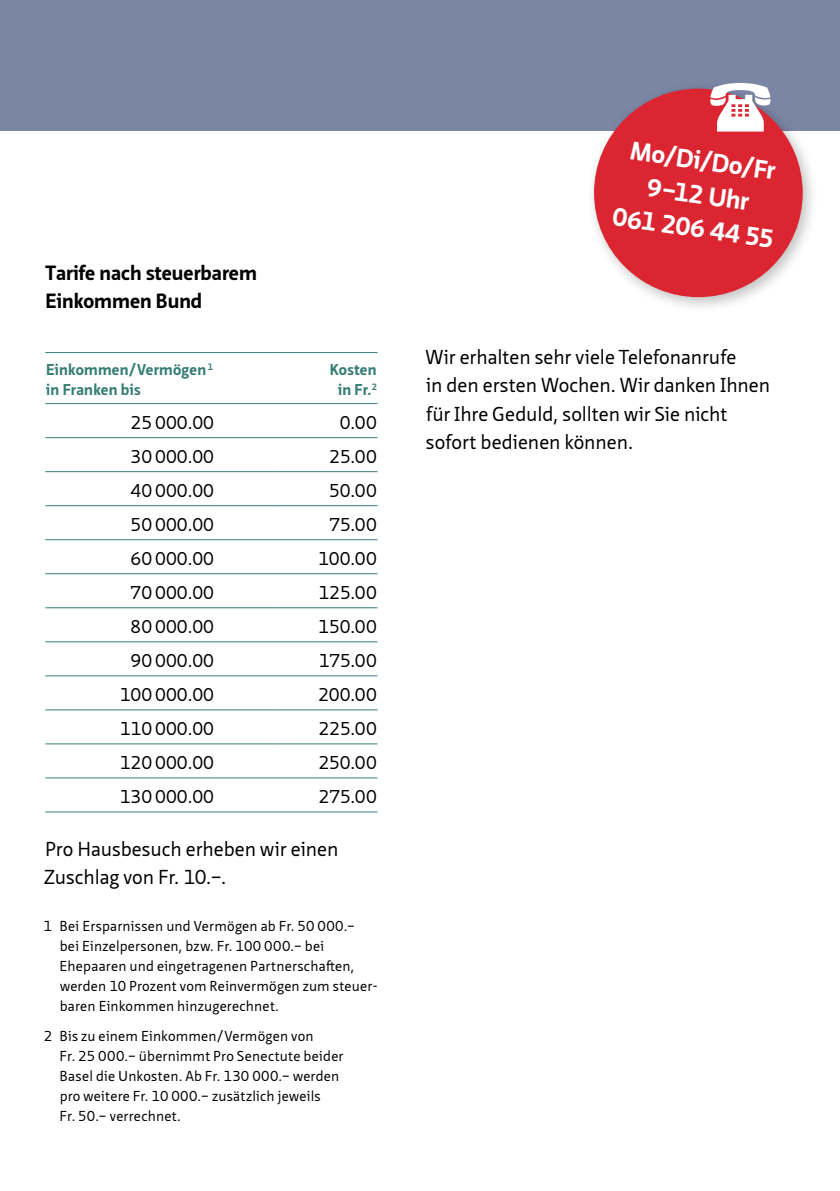
<style>
.page{position:relative;width:840px;height:1191px;background:#fff}
.page>*{position:absolute;margin:0;border:0;box-sizing:border-box;transform-origin:0 0}
.t1{font:700 25px/34px "Neue Sans Pro";color:#fff;text-align:center}
.t2{font:700 20px/28px "Neue Sans Pro";color:#000}
.t3{font:19.6px/28px "Neue Sans Pro";letter-spacing:-.005em;color:#000}
.t4{font:18px "Neue Sans Pro";color:#000}
.t5{font:700 15.2px/19.2px "Neue Sans Pro";letter-spacing:.015em;color:#367e75}
.t6{font:14px/20px "Neue Sans Pro";letter-spacing:.015em;color:#000}
</style>
<div class="page">
<div style="left:0;top:0;width:839px;height:130px;background:#7b86a5"></div>
<div style="left:586px;top:80px;width:232px;height:234px;background:#000;opacity:.25"></div>
<div style="left:593px;top:89px;width:209px;height:208px;background:#db2531;border-radius:50%"></div>
<svg style="left:710px;top:83px;width:60px;height:49px"></svg>
<hr style="left:45px;top:352px;width:233px;height:1px;background:#367e75">
<hr style="left:278px;top:352px;width:99px;height:1px;background:#367e75">
<hr style="left:45px;top:403px;width:233px;height:1px;background:#367e75">
<hr style="left:278px;top:403px;width:99px;height:1px;background:#367e75">
<hr style="left:45px;top:437px;width:233px;height:1px;background:#367e75">
<hr style="left:278px;top:437px;width:99px;height:1px;background:#367e75">
<hr style="left:45px;top:471px;width:233px;height:1px;background:#367e75">
<hr style="left:278px;top:471px;width:99px;height:1px;background:#367e75">
<hr style="left:45px;top:505px;width:233px;height:1px;background:#367e75">
<hr style="left:278px;top:505px;width:99px;height:1px;background:#367e75">
<hr style="left:45px;top:539px;width:233px;height:1px;background:#367e75">
<hr style="left:278px;top:539px;width:99px;height:1px;background:#367e75">
<hr style="left:45px;top:573px;width:233px;height:1px;background:#367e75">
<hr style="left:278px;top:573px;width:99px;height:1px;background:#367e75">
<hr style="left:45px;top:607px;width:233px;height:1px;background:#367e75">
<hr style="left:278px;top:607px;width:99px;height:1px;background:#367e75">
<hr style="left:45px;top:641px;width:233px;height:1px;background:#367e75">
<hr style="left:278px;top:641px;width:99px;height:1px;background:#367e75">
<hr style="left:45px;top:675px;width:233px;height:1px;background:#367e75">
<hr style="left:278px;top:675px;width:99px;height:1px;background:#367e75">
<hr style="left:45px;top:709px;width:233px;height:1px;background:#367e75">
<hr style="left:278px;top:709px;width:99px;height:1px;background:#367e75">
<hr style="left:45px;top:743px;width:233px;height:1px;background:#367e75">
<hr style="left:278px;top:743px;width:99px;height:1px;background:#367e75">
<hr style="left:45px;top:777px;width:233px;height:1px;background:#367e75">
<hr style="left:278px;top:777px;width:99px;height:1px;background:#367e75">
<hr style="left:45px;top:811px;width:233px;height:1px;background:#367e75">
<hr style="left:278px;top:811px;width:99px;height:1px;background:#367e75">
<h2 class="t2" style="left:45px;top:259px;width:213px">Tarife nach steuerbarem<br>Einkommen Bund</h2>
<p class="t5" style="left:46px;top:360px;width:168px">Einkommen/Vermögen <sup>1 </sup>in Franken bis</p>
<p class="t5" style="left:329px;top:360px;width:49px;text-align:center">Kosten in Fr.<sup>2</sup></p>
<p class="t4" style="left:130px;top:410px;width:85px">25 000.00</p>
<p class="t4" style="left:340px;top:410px;width:38px">0.00</p>
<p class="t4" style="left:130px;top:444px;width:85px">30 000.00</p>
<p class="t4" style="left:329px;top:444px;width:49px">25.00</p>
<p class="t4" style="left:130px;top:478px;width:85px">40 000.00</p>
<p class="t4" style="left:329px;top:478px;width:49px">50.00</p>
<p class="t4" style="left:130px;top:512px;width:85px">50 000.00</p>
<p class="t4" style="left:329px;top:512px;width:49px">75.00</p>
<p class="t4" style="left:130px;top:546px;width:85px">60 000.00</p>
<p class="t4" style="left:318px;top:546px;width:60px">100.00</p>
<p class="t4" style="left:130px;top:580px;width:85px">70 000.00</p>
<p class="t4" style="left:318px;top:580px;width:60px">125.00</p>
<p class="t4" style="left:130px;top:614px;width:85px">80 000.00</p>
<p class="t4" style="left:318px;top:614px;width:60px">150.00</p>
<p class="t4" style="left:130px;top:648px;width:85px">90 000.00</p>
<p class="t4" style="left:319px;top:648px;width:59px">175.00</p>
<p class="t4" style="left:120px;top:682px;width:96px">100 000.00</p>
<p class="t4" style="left:318px;top:682px;width:60px">200.00</p>
<p class="t4" style="left:120px;top:717px;width:96px">110 000.00</p>
<p class="t4" style="left:318px;top:717px;width:60px">225.00</p>
<p class="t4" style="left:120px;top:751px;width:96px">120 000.00</p>
<p class="t4" style="left:318px;top:751px;width:60px">250.00</p>
<p class="t4" style="left:120px;top:785px;width:96px">130 000.00</p>
<p class="t4" style="left:318px;top:785px;width:60px">275.00</p>
<h3 class="t3" style="left:44px;top:834px;width:295px">Pro Hausbesuch erheben wir einen<br>Zuschlag von Fr. 10.–.</h3>
<p class="t6" style="left:60px;top:915px;width:319px;text-indent:-16px">1 Bei Ersparnissen und Vermögen ab Fr. 50 000.– bei Einzelpersonen, bzw. Fr. 100 000.– bei Ehepaaren und eingetragenen Partnerschaften, werden 10 Prozent vom Reinvermögen zum steuer&shy;baren Einkommen hinzugerechnet.</p>
<p class="t6" style="left:60px;top:1025px;width:285px;text-indent:-16px">2 Bis zu einem Einkommen/Vermögen von<br>Fr. 25 000.– übernimmt Pro Senectute beider Basel die Unkosten. Ab Fr. 130 000.– werden pro weitere Fr. 10 000.– zusätzlich jeweils<br>Fr. 50.– verrechnet.</p>
<h1 class="t1" style="left:624px;top:132px;width:164px;rotate:8deg">Mo/Di/Do/Fr<br>9–12 Uhr<br>061 206 44 55</h1>
<h3 class="t3" style="left:425px;top:343px;width:346px">Wir erhalten sehr viele Telefonanrufe<br>in den ersten Wochen. Wir danken Ihnen für Ihre Geduld, sollten wir Sie nicht sofort bedienen können.</h3>
</div>
